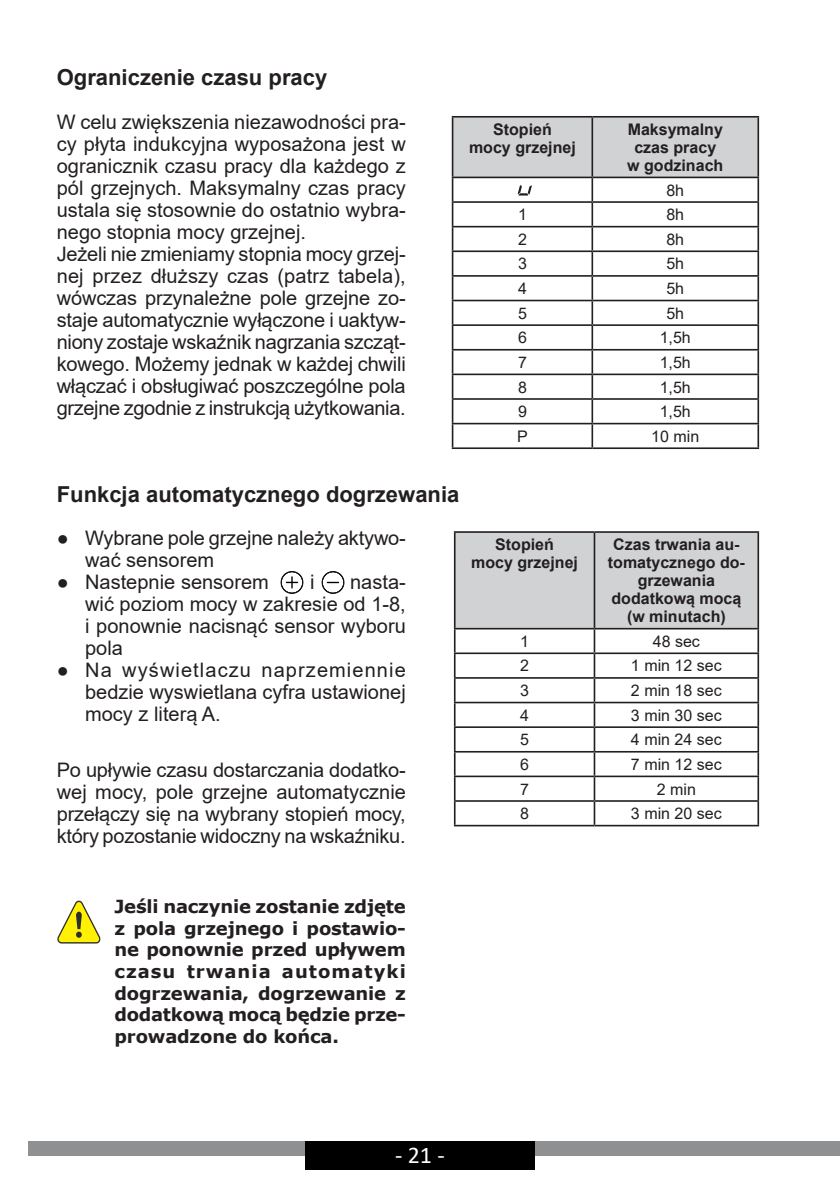
<style>
.page{position:relative;width:840px;height:1191px;background:#fff}
.page>*{position:absolute;margin:0;border:0;box-sizing:border-box;transform-origin:0 0}
.t1{font:24px "Calibri";color:#fff}
.t2{font:700 22px "Arial";color:#231f20}
.t3{font:20px/22px "Arial";color:#231f20;text-align:justify}
.t4{font:700 18px/21.6px "Verdana";letter-spacing:-.01em;color:#231f20;text-align:justify}
.t5{font:700 16px/18px "Arial";color:#231f20;text-align:center}
.t6{font:16px "Arial";color:#231f20}
</style>
<div class="page">
<div style="left:28px;top:1141px;width:811px;height:14px;background:#8e9091"></div>
<div style="left:305px;top:1141px;width:229px;height:28px;background:#000"></div>
<hr style="left:451px;top:116px;width:141px;height:2px;background:#231f20">
<hr style="left:451px;top:118px;width:2px;height:59px;background:#231f20">
<hr style="left:592px;top:116px;width:166px;height:2px;background:#231f20">
<hr style="left:451px;top:177px;width:141px;height:1px;background:#231f20">
<hr style="left:451px;top:178px;width:2px;height:23px;background:#231f20">
<hr style="left:451px;top:201px;width:141px;height:2px;background:#231f20">
<hr style="left:451px;top:203px;width:2px;height:23px;background:#231f20">
<hr style="left:451px;top:226px;width:141px;height:1px;background:#231f20">
<hr style="left:451px;top:227px;width:2px;height:23px;background:#231f20">
<hr style="left:451px;top:250px;width:141px;height:2px;background:#231f20">
<hr style="left:451px;top:252px;width:2px;height:23px;background:#231f20">
<hr style="left:451px;top:275px;width:141px;height:2px;background:#231f20">
<hr style="left:451px;top:277px;width:2px;height:23px;background:#231f20">
<hr style="left:451px;top:300px;width:141px;height:1px;background:#231f20">
<hr style="left:451px;top:301px;width:2px;height:23px;background:#231f20">
<hr style="left:451px;top:324px;width:141px;height:2px;background:#231f20">
<hr style="left:451px;top:326px;width:2px;height:23px;background:#231f20">
<hr style="left:451px;top:349px;width:141px;height:1px;background:#231f20">
<hr style="left:451px;top:350px;width:2px;height:23px;background:#231f20">
<hr style="left:451px;top:373px;width:141px;height:2px;background:#231f20">
<hr style="left:451px;top:375px;width:2px;height:23px;background:#231f20">
<hr style="left:451px;top:398px;width:141px;height:2px;background:#231f20">
<hr style="left:451px;top:400px;width:2px;height:23px;background:#231f20">
<hr style="left:451px;top:423px;width:141px;height:1px;background:#231f20">
<hr style="left:451px;top:424px;width:2px;height:23px;background:#231f20">
<hr style="left:451px;top:447px;width:141px;height:2px;background:#231f20">
<hr style="left:592px;top:447px;width:166px;height:2px;background:#231f20">
<svg style="left:452px;top:117px;width:306px;height:330px"></svg>
<div style="left:280px;top:571px;width:23px;height:23px;border:1px solid #231f20;border-radius:50%"></div>
<svg style="left:281px;top:571px;width:22px;height:22px"></svg>
<div style="left:321px;top:571px;width:23px;height:23px;border:1px solid #231f20;border-radius:50%"></div>
<svg style="left:322px;top:571px;width:22px;height:22px"></svg>
<hr style="left:453px;top:531px;width:141px;height:2px;background:#231f20">
<hr style="left:453px;top:533px;width:2px;height:95px;background:#231f20">
<hr style="left:594px;top:531px;width:164px;height:2px;background:#231f20">
<hr style="left:453px;top:628px;width:141px;height:1px;background:#231f20">
<hr style="left:453px;top:629px;width:2px;height:23px;background:#231f20">
<hr style="left:453px;top:652px;width:141px;height:2px;background:#231f20">
<hr style="left:453px;top:654px;width:2px;height:23px;background:#231f20">
<hr style="left:453px;top:677px;width:141px;height:1px;background:#231f20">
<hr style="left:453px;top:678px;width:2px;height:23px;background:#231f20">
<hr style="left:453px;top:701px;width:141px;height:2px;background:#231f20">
<hr style="left:453px;top:703px;width:2px;height:23px;background:#231f20">
<hr style="left:453px;top:726px;width:141px;height:2px;background:#231f20">
<hr style="left:453px;top:728px;width:2px;height:23px;background:#231f20">
<hr style="left:453px;top:751px;width:141px;height:1px;background:#231f20">
<hr style="left:453px;top:752px;width:2px;height:23px;background:#231f20">
<hr style="left:453px;top:775px;width:141px;height:2px;background:#231f20">
<hr style="left:453px;top:777px;width:2px;height:23px;background:#231f20">
<hr style="left:453px;top:800px;width:141px;height:2px;background:#231f20">
<hr style="left:453px;top:802px;width:2px;height:23px;background:#231f20">
<svg style="left:454px;top:532px;width:304px;height:293px"></svg>
<hr style="left:453px;top:825px;width:141px;height:1px;background:#231f20">
<hr style="left:594px;top:825px;width:164px;height:1px;background:#231f20">
<svg style="left:57px;top:900px;width:43px;height:43px"></svg>
<p class="t2" style="left:57px;top:62px;width:272px">Ograniczenie czasu pracy</p>
<p class="t3" style="left:57px;top:111px;width:350px;text-align:left">W celu zwiększenia niezawodności pra&shy;cy płyta indukcyjna wyposażona jest w ogranicznik czasu pracy dla każdego z pól grzejnych. Maksymalny czas pracy ustala się stosownie do ostatnio wybra&shy;nego stopnia mocy grzejnej.<br>Jeżeli nie zmieniamy stopnia mocy grzej&shy;nej przez dłuższy czas (patrz tabela), wówczas przynależne pole grzejne zo&shy;staje automatycznie wyłączone i uaktyw&shy;niony zostaje wskaźnik nagrzania szcząt&shy;kowego. Możemy jednak w każdej chwili włączać i obsługiwać poszczególne pola grzejne zgodnie z instrukcją użytkowania.</p>
<p class="t5" style="left:469px;top:120px;width:108px">Stopień<br>mocy grzejnej</p>
<p class="t5" style="left:627px;top:120px;width:98px">Maksymalny czas pracy w godzinach</p>
<p class="t6" style="left:666px;top:179px;width:19px">8h</p>
<p class="t6" style="left:517px;top:203px;width:10px">1</p>
<p class="t6" style="left:666px;top:203px;width:19px">8h</p>
<p class="t6" style="left:517px;top:228px;width:10px">2</p>
<p class="t6" style="left:666px;top:228px;width:19px">8h</p>
<p class="t6" style="left:517px;top:253px;width:10px">3</p>
<p class="t6" style="left:666px;top:253px;width:19px">5h</p>
<p class="t6" style="left:517px;top:277px;width:10px">4</p>
<p class="t6" style="left:666px;top:277px;width:19px">5h</p>
<p class="t6" style="left:517px;top:302px;width:10px">5</p>
<p class="t6" style="left:666px;top:302px;width:19px">5h</p>
<p class="t6" style="left:517px;top:327px;width:10px">6</p>
<p class="t6" style="left:659px;top:327px;width:33px">1,5h</p>
<p class="t6" style="left:517px;top:351px;width:10px">7</p>
<p class="t6" style="left:659px;top:351px;width:33px">1,5h</p>
<p class="t6" style="left:517px;top:376px;width:10px">8</p>
<p class="t6" style="left:659px;top:376px;width:33px">1,5h</p>
<p class="t6" style="left:517px;top:400px;width:10px">9</p>
<p class="t6" style="left:659px;top:400px;width:33px">1,5h</p>
<p class="t6" style="left:517px;top:425px;width:12px">P</p>
<p class="t6" style="left:651px;top:425px;width:50px">10 min</p>
<p class="t2" style="left:57px;top:478px;width:404px">Funkcja automatycznego dogrzewania</p>
<p class="t3" style="left:85px;top:527px;width:322px;text-indent:-28px">● Wybrane pole grzejne należy aktywo&shy;wać sensorem</p>
<p class="t3" style="left:57px;top:571px;width:213px">● Nastepnie sensorem</p>
<p class="t3" style="left:310px;top:571px;width:6px">i</p>
<p class="t3" style="left:85px;top:571px;width:322px;text-indent:265px">nasta&shy;wić poziom mocy w zakresie od 1-8, i ponownie nacisnąć sensor wyboru pola</p>
<p class="t3" style="left:85px;top:659px;width:322px;text-indent:-28px">● Na wyświetlaczu naprzemiennie bedzie wyswietlana cyfra ustawionej mocy z literą A.</p>
<p class="t3" style="left:57px;top:758px;width:350px">Po upływie czasu dostarczania dodatko&shy;wej mocy, pole grzejne automatycznie przełączy się na wybrany stopień mocy, który pozostanie widoczny na wskaźniku.</p>
<p class="t5" style="left:471px;top:536px;width:108px">Stopień<br>mocy grzejnej</p>
<p class="t5" style="left:607px;top:536px;width:138px">Czas trwania au&shy;tomatycznego do&shy;grzewania dodatkową mocą (w minutach)</p>
<p class="t6" style="left:520px;top:630px;width:10px">1</p>
<p class="t6" style="left:652px;top:630px;width:49px">48 sec</p>
<p class="t6" style="left:520px;top:655px;width:10px">2</p>
<p class="t6" style="left:630px;top:655px;width:92px">1 min 12 sec</p>
<p class="t6" style="left:520px;top:679px;width:10px">3</p>
<p class="t6" style="left:630px;top:679px;width:92px">2 min 18 sec</p>
<p class="t6" style="left:520px;top:704px;width:10px">4</p>
<p class="t6" style="left:630px;top:704px;width:92px">3 min 30 sec</p>
<p class="t6" style="left:520px;top:728px;width:10px">5</p>
<p class="t6" style="left:630px;top:728px;width:92px">4 min 24 sec</p>
<p class="t6" style="left:520px;top:753px;width:10px">6</p>
<p class="t6" style="left:630px;top:753px;width:92px">7 min 12 sec</p>
<p class="t6" style="left:520px;top:778px;width:10px">7</p>
<p class="t6" style="left:656px;top:778px;width:41px">2 min</p>
<p class="t6" style="left:520px;top:802px;width:10px">8</p>
<p class="t6" style="left:630px;top:802px;width:92px">3 min 20 sec</p>
<p class="t4" style="left:114px;top:895px;width:293px">Jeśli naczynie zostanie zdjęte z pola grzejnego i postawio&shy;ne ponownie przed upływem czasu trwania automatyki dogrzewania, dogrzewanie z dodatkową mocą będzie prze&shy;prowadzone do końca.</p>
<p class="t1" style="left:395px;top:1138px;width:51px">- 21 -</p>
</div>
